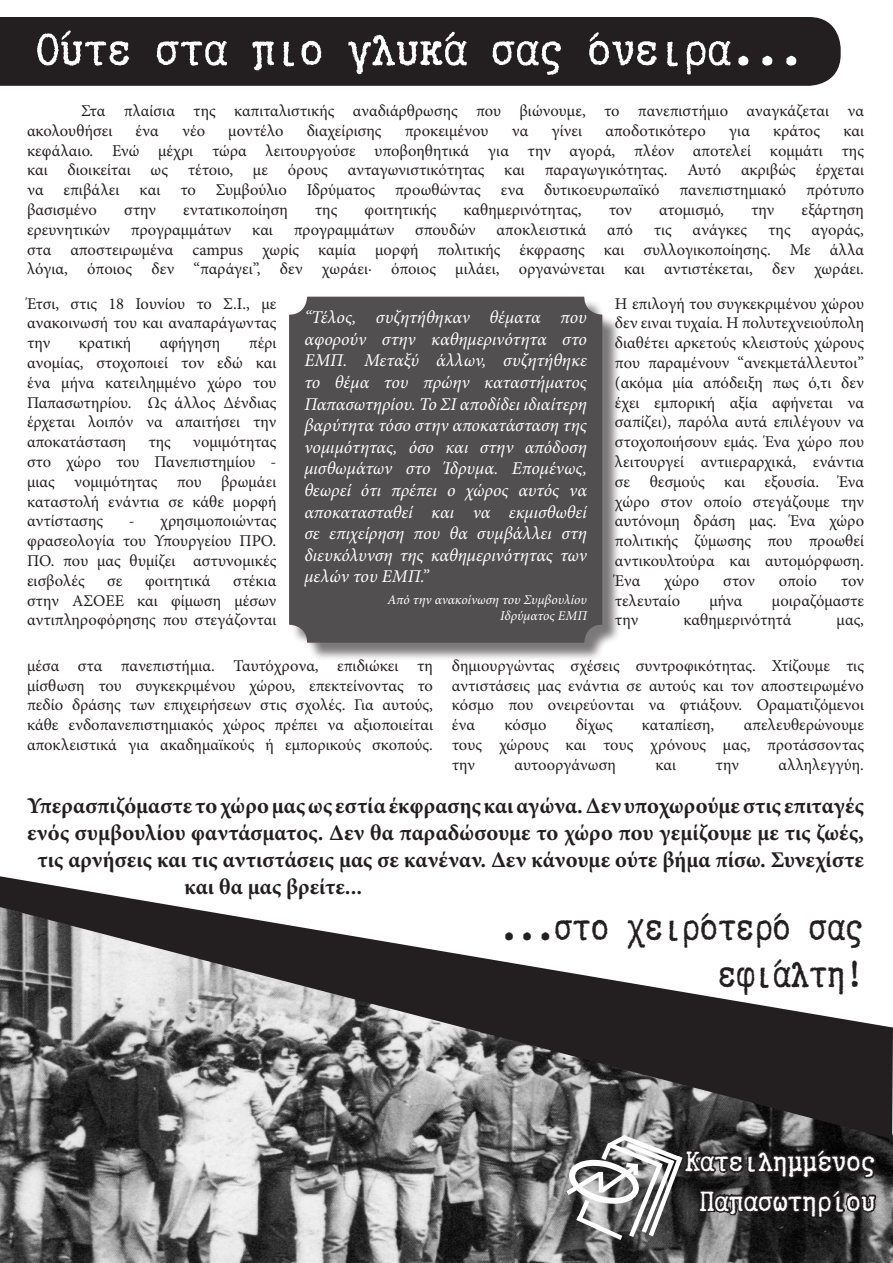
<style>
.page{position:relative;width:893px;height:1263px;background:#fff}
.page>*{position:absolute;margin:0;border:0;box-sizing:border-box;transform-origin:0 0}
.t1{font:54px "Truetypewriter Polygl OTT";color:#fff}
.t2{font:44.85px/46.8px "Truetypewriter Polygl OTT";color:#231f20;text-align:right;scale:.91 1}
.t3{font:33px "Truetypewriter Polygl OTT";color:#fff}
.t4{font:700 22.5px "Minion Pro";color:#231f20}
.t5{font:italic 18px/21.6px "Minion Pro";color:#fff;text-align:justify}
.t6{font:16.5px/19.8px "Minion Pro";color:#231f20;text-align:justify}
.t7{font:italic 13.5px/16.2px "Minion Pro";color:#fff;text-align:right}
</style>
<div class="page">
<div style="left:0;top:17px;width:841px;height:69px;background:#231f20"></div>
<div style="left:291px;top:299px;width:330px;height:362px;background:#231f20;opacity:.75"></div>
<div style="left:289px;top:297px;width:313px;height:346px;background:#514f4f;border-radius:18px"></div>
<img style="left:0;top:1139px;width:893px;height:124px">
<svg style="left:0;top:876px;width:893px;height:263px"></svg>
<svg style="left:561px;top:1131px;width:318px;height:132px;background:#4e4d4e"></svg>
<p class="t1" style="left:36px;top:21px;width:769px">Ούτε στα πιο γλυκά σας όνειρα...</p>
<p class="t6" style="left:81px;top:101px;width:784px">Στα πλαίσια της καπιταλιστικής αναδιάρθρωσης που βιώνουμε, το πανεπιστήμιο αναγκάζεται να</p>
<p class="t6" style="left:27px;top:121px;width:87px">ακολουθήσει</p>
<p class="t6" style="left:136px;top:121px;width:25px">ένα</p>
<p class="t6" style="left:182px;top:121px;width:25px">νέο</p>
<p class="t6" style="left:228px;top:121px;width:57px">μοντέλο</p>
<p class="t6" style="left:307px;top:121px;width:76px">διαχείρισης</p>
<p class="t6" style="left:405px;top:121px;width:85px">προκειμένου</p>
<p class="t6" style="left:512px;top:121px;width:18px">να</p>
<p class="t6" style="left:551px;top:121px;width:32px">γίνει</p>
<p class="t6" style="left:605px;top:121px;width:102px">αποδοτικότερο</p>
<p class="t6" style="left:729px;top:121px;width:23px">για</p>
<p class="t6" style="left:773px;top:121px;width:49px">κράτος</p>
<p class="t6" style="left:843px;top:121px;width:22px">και</p>
<p class="t6" style="left:27px;top:141px;width:838px">κεφάλαιο. Ενώ μέχρι τώρα λειτουργούσε υποβοηθητικά για την αγορά, πλέον αποτελεί κομμάτι της</p>
<p class="t6" style="left:27px;top:160px;width:838px">και διοικείται ως τέτοιο, με όρους ανταγωνιστικότητας και παραγωγικότητας. Αυτό ακριβώς έρχεται</p>
<p class="t6" style="left:27px;top:180px;width:839px">να επιβάλει και το Συμβούλιο Ιδρύματος προωθώντας ενα δυτικοευρωπαϊκό πανεπιστημιακό πρότυπο</p>
<p class="t6" style="left:27px;top:200px;width:72px">βασισμένο</p>
<p class="t6" style="left:124px;top:200px;width:33px">στην</p>
<p class="t6" style="left:183px;top:200px;width:106px">εντατικοποίηση</p>
<p class="t6" style="left:315px;top:200px;width:24px">της</p>
<p class="t6" style="left:364px;top:200px;width:73px">φοιτητικής</p>
<p class="t6" style="left:463px;top:200px;width:120px">καθημερινότητας,</p>
<p class="t6" style="left:609px;top:200px;width:25px">τον</p>
<p class="t6" style="left:659px;top:200px;width:66px">ατομισμό,</p>
<p class="t6" style="left:751px;top:200px;width:25px">την</p>
<p class="t6" style="left:801px;top:200px;width:64px">εξάρτηση</p>
<p class="t6" style="left:27px;top:220px;width:85px">ερευνητικών</p>
<p class="t6" style="left:131px;top:220px;width:102px">προγραμμάτων</p>
<p class="t6" style="left:252px;top:220px;width:22px">και</p>
<p class="t6" style="left:294px;top:220px;width:102px">προγραμμάτων</p>
<p class="t6" style="left:415px;top:220px;width:62px">σπουδών</p>
<p class="t6" style="left:496px;top:220px;width:91px">αποκλειστικά</p>
<p class="t6" style="left:607px;top:220px;width:27px">από</p>
<p class="t6" style="left:654px;top:220px;width:20px">τις</p>
<p class="t6" style="left:693px;top:220px;width:56px">ανάγκες</p>
<p class="t6" style="left:768px;top:220px;width:24px">της</p>
<p class="t6" style="left:811px;top:220px;width:54px">αγοράς,</p>
<p class="t6" style="left:27px;top:240px;width:838px">στα αποστειρωμένα campus χωρίς καμία μορφή πολιτικής έκφρασης και συλλογικοποίησης. Με άλλα</p>
<p class="t6" style="left:27px;top:259px;width:838px">λόγια, όποιος δεν “παράγει”, δεν χωράει· όποιος μιλάει, οργανώνεται και αντιστέκεται, δεν χωράει.</p>
<p class="t5" style="left:304px;top:307px;width:284px">“Τέλος, συζητήθηκαν θέματα που αφορούν στην καθημερινότητα στο ΕΜΠ. Μεταξύ άλλων, συζητήθηκε το θέμα του πρώην καταστήματος Παπασωτηρίου. Το ΣΙ αποδίδει ιδιαίτερη βαρύτητα τόσο στην αποκατάσταση της νομιμότητας, όσο και στην απόδοση μισθωμάτων στο Ίδρυμα. Επομένως, θεωρεί ότι πρέπει ο χώρος αυτός να αποκατασταθεί και να εκμισθωθεί σε επιχείρηση που θα συμβάλλει στη διευκόλυνση της καθημερινότητας των μελών του ΕΜΠ.”</p>
<p class="t7" style="left:387px;top:592px;width:201px">Από την ανακοίνωση του Συμβουλίου<br>Ιδρύματος ΕΜΠ</p>
<p class="t6" style="left:615px;top:294px;width:251px">Η επιλογή του συγκεκριμένου χώρου δεν ειναι τυχαία. Η πολυτεχνειούπολη διαθέτει αρκετούς κλειστούς χώρους που παραμένουν “ανεκμετάλλευτοι” (ακόμα μία απόδειξη πως ό,τι δεν έχει εμπορική αξία αφήνεται να σαπίζει), παρόλα αυτά επιλέγουν να στοχοποιήσουν εμάς. Ένα χώρο που</p>
<p class="t6" style="left:615px;top:452px;width:251px">λειτουργεί αντιιεραρχικά, ενάντια σε θεσμούς και εξουσία. Ένα χώρο στον οποίο στεγάζουμε την</p>
<p class="t6" style="left:615px;top:511px;width:251px">αυτόνομη δράση μας. Ένα χώρο πολιτικής ζύμωσης που προωθεί αντικουλτούρα και αυτομόρφωση.<br>Ένα</p>
<p class="t6" style="left:27px;top:294px;width:251px">Έτσι, στις 18 Ιουνίου το Σ.Ι., με ανακοινωσή του και αναπαράγωντας την</p>
<p class="t6" style="left:27px;top:333px;width:251px;text-indent:222px">πέρι ανομίας, στοχοποιεί τον εδώ και ένα μήνα κατειλημμένο χώρο του Παπασωτηρίου. Ως άλλος Δένδιας έρχεται λοιπόν να απαιτήσει την αποκατάσταση</p>
<p class="t6" style="left:79px;top:333px;width:54px">κρατική</p>
<p class="t6" style="left:160px;top:333px;width:62px">αφήγηση</p>
<p class="t6" style="left:27px;top:432px;width:251px;text-indent:166px">νομιμότητας στο χώρο του Πανεπιστημίου - μιας νομιμότητας που βρωμάει καταστολή ενάντια σε κάθε μορφή αντίστασης</p>
<p class="t6" style="left:148px;top:432px;width:24px">της</p>
<p class="t6" style="left:129px;top:511px;width:149px">- χρησιμοποιώντας</p>
<p class="t6" style="left:27px;top:531px;width:251px">φρασεολογία του Υπουργείου ΠΡΟ.<br>ΠΟ. που μας θυμίζει αστυνομικές εισβολές</p>
<p class="t6" style="left:27px;top:571px;width:251px;text-indent:206px">στέκια στην ΑΣΟΕΕ και φίμωση μέσων αντιπληροφόρησης που στεγάζονται</p>
<p class="t6" style="left:107px;top:571px;width:17px">σε</p>
<p class="t6" style="left:145px;top:571px;width:67px">φοιτητικά</p>
<p class="t6" style="left:664px;top:571px;width:36px">χώρο</p>
<p class="t6" style="left:723px;top:571px;width:33px">στον</p>
<p class="t6" style="left:779px;top:571px;width:40px">οποίο</p>
<p class="t6" style="left:841px;top:571px;width:25px">τον</p>
<p class="t6" style="left:615px;top:591px;width:67px">τελευταίο</p>
<p class="t6" style="left:709px;top:591px;width:35px">μήνα</p>
<p class="t6" style="left:772px;top:591px;width:94px">μοιραζόμαστε</p>
<p class="t6" style="left:615px;top:610px;width:25px">την</p>
<p class="t6" style="left:683px;top:610px;width:109px">καθημερινότητά</p>
<p class="t6" style="left:837px;top:610px;width:29px">μας,</p>
<p class="t6" style="left:452px;top:656px;width:414px">δημιουργώντας σχέσεις συντροφικότητας. Χτίζουμε τις αντιστάσεις μας ενάντια σε αυτούς και τον αποστειρωμένο</p>
<p class="t6" style="left:452px;top:695px;width:414px">κόσμο που ονειρεύονται να φτιάξουν. Οραματιζόμενοι ένα</p>
<p class="t6" style="left:27px;top:656px;width:408px">μέσα στα πανεπιστήμια. Ταυτόχρονα, επιδιώκει τη μίσθωση του συγκεκριμένου χώρου, επεκτείνοντας το πεδίο δράσης των επιχειρήσεων στις σχολές. Για αυτούς, κάθε ενδοπανεπιστημιακός χώρος πρέπει να αξιοποιείται</p>
<p class="t6" style="left:27px;top:735px;width:408px">αποκλειστικά για ακαδημαϊκούς ή εμπορικούς σκοπούς.</p>
<p class="t6" style="left:504px;top:715px;width:44px">κόσμο</p>
<p class="t6" style="left:576px;top:715px;width:38px">δίχως</p>
<p class="t6" style="left:642px;top:715px;width:74px">καταπίεση,</p>
<p class="t6" style="left:744px;top:715px;width:122px">απελευθερώνουμε</p>
<p class="t6" style="left:452px;top:735px;width:414px">τους χώρους και τους χρόνους μας, προτάσσοντας την</p>
<p class="t6" style="left:515px;top:755px;width:103px">αυτοοργάνωση</p>
<p class="t6" style="left:655px;top:755px;width:22px">και</p>
<p class="t6" style="left:716px;top:755px;width:25px">την</p>
<p class="t6" style="left:778px;top:755px;width:87px">αλληλεγγύη.</p>
<p class="t4" style="left:27px;top:789px;width:838px">Υπερασπιζόμαστε το χώρο μας ως εστία έκφρασης και αγώνα. Δεν υποχωρούμε στις επιταγές</p>
<p class="t4" style="left:27px;top:816px;width:838px">ενός συμβουλίου φαντάσματος. Δεν θα παραδώσουμε το χώρο που γεμίζουμε με τις ζωές,</p>
<p class="t4" style="left:38px;top:843px;width:828px">τις αρνήσεις και τις αντιστάσεις μας σε κανέναν. Δεν κάνουμε ούτε βήμα πίσω. Συνεχίστε</p>
<p class="t4" style="left:184px;top:870px;width:179px">και θα μας βρείτε...</p>
<p class="t2" style="left:500px;top:904px;width:401px">...στο χειρότερό σας εφιάλτη!</p>
<p class="t3" style="left:685px;top:1144px;width:192px">Κατειλημμένος</p>
<p class="t3" style="left:700px;top:1184px;width:177px">Παπασωτηρίου</p>
</div>
